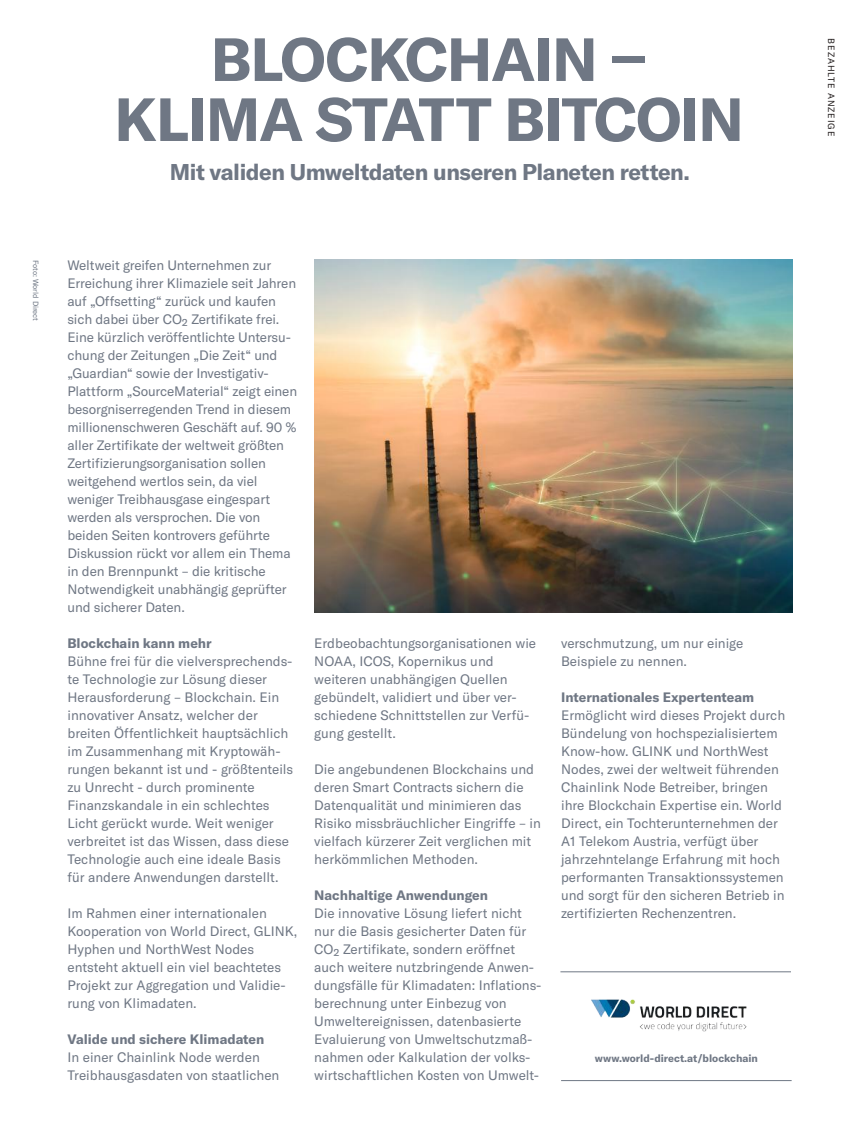
<style>
.page{position:relative;width:864px;height:1127px;background:#fff}
.page>*{position:absolute;margin:0;border:0;box-sizing:border-box;transform-origin:0 0}
.t1{font:700 60px/60px "GT America";letter-spacing:-.02em;color:#6f7784;text-align:center}
.t2{font:700 22.5px "GT America";letter-spacing:-.02em;color:#6f7784}
.t3{font:13.5px/18px "GT America";color:#6f7784}
.t4{font:700 13.5px "GT America";color:#6f7784}
.t5{font:700 10.5px "GT America";color:#6f7784}
.t6{font:9px "GT America";letter-spacing:.1em;color:#241f1f}
.t7{font:7.5px "GT America";color:#6f7784}
</style>
<div class="page">
<img style="left:314px;top:260px;width:478px;height:352px">
<hr style="left:560px;top:971px;width:230px;height:1px;background:#6f7784">
<hr style="left:561px;top:1080px;width:230px;height:1px;background:#6f7784">
<img style="left:591px;top:999px;width:156px;height:33px">
<h1 class="t1" style="left:114px;top:29px;width:631px">BLOCKCHAIN –<br>KLIMA STATT BITCOIN</h1>
<h2 class="t2" style="left:170px;top:158px;width:521px">Mit validen Umweltdaten unseren Planeten retten.</h2>
<p class="t7" style="left:40px;top:260px;width:63px;rotate:90deg">Foto: World Direct</p>
<p class="t3" style="left:67px;top:256px;width:231px">Weltweit greifen Unternehmen zur Erreichung ihrer Klimaziele seit Jahren auf „Offsetting“ zurück und kaufen sich dabei über CO2 Zertifikate frei.<br>Eine kürzlich veröffentlichte Untersu&shy;chung der Zeitungen „Die Zeit“ und „Guardian“ sowie der Investigativ-Plattform „SourceMaterial“ zeigt einen besorgniserregenden Trend in diesem millionenschweren Geschäft auf. 90 % aller Zertifikate der weltweit größten Zertifizierungsorganisation sollen weitgehend wertlos sein, da viel weniger Treibhausgase eingespart werden als versprochen. Die von beiden Seiten kontrovers geführte Diskussion rückt vor allem ein Thema in den Brennpunkt – die kritische Notwendigkeit unabhängig geprüfter und sicherer Daten.</p>
<p class="t4" style="left:67px;top:635px;width:146px">Blockchain kann mehr</p>
<p class="t3" style="left:67px;top:652px;width:227px">Bühne frei für die vielversprechends&shy;te Technologie zur Lösung dieser Herausforderung – Blockchain. Ein innovativer Ansatz, welcher der breiten Öffentlichkeit hauptsächlich im Zusammenhang mit Kryptowäh&shy;rungen bekannt ist und - größtenteils zu Unrecht - durch prominente Finanzskandale in ein schlechtes Licht gerückt wurde. Weit weniger verbreitet ist das Wissen, dass diese Technologie auch eine ideale Basis für andere Anwendungen darstellt.</p>
<p class="t3" style="left:67px;top:904px;width:231px">Im Rahmen einer internationalen<br>Kooperation von World Direct, GLINK,<br>Hyphen und NorthWest Nodes entsteht aktuell ein viel beachtetes<br>Projekt zur Aggregation und Validie&shy;rung von Klimadaten.</p>
<p class="t4" style="left:67px;top:1031px;width:198px">Valide und sichere Klimadaten</p>
<p class="t3" style="left:67px;top:1048px;width:213px">In einer Chainlink Node werden<br>Treibhausgasdaten von staatlichen</p>
<p class="t3" style="left:314px;top:634px;width:223px">Erdbeobachtungsorganisationen wie<br>NOAA, ICOS, Kopernikus und weiteren unabhängigen Quellen gebündelt, validiert und über ver&shy;schiedene Schnittstellen zur Verfü&shy;gung gestellt.</p>
<p class="t3" style="left:314px;top:760px;width:228px">Die angebundenen Blockchains und deren Smart Contracts sichern die Datenqualität und minimieren das Risiko missbräuchlicher Eingriffe – in vielfach kürzerer Zeit verglichen mit herkömmlichen Methoden.</p>
<p class="t4" style="left:314px;top:887px;width:175px">Nachhaltige Anwendungen</p>
<p class="t3" style="left:314px;top:904px;width:228px">Die innovative Lösung liefert nicht nur die Basis gesicherter Daten für CO2 Zertifikate, sondern eröffnet auch weitere nutzbringende Anwen&shy;dungsfälle für Klimadaten: Inflations&shy;berechnung unter Einbezug von Umweltereignissen, datenbasierte Evaluierung von Umweltschutzmaß&shy;nahmen oder Kalkulation der volks&shy;wirtschaftlichen Kosten von Umwelt-</p>
<p class="t3" style="left:561px;top:634px;width:184px">verschmutzung, um nur einige<br>Beispiele zu nennen.</p>
<p class="t4" style="left:561px;top:689px;width:194px">Internationales Expertenteam</p>
<p class="t3" style="left:561px;top:706px;width:225px">Ermöglicht wird dieses Projekt durch Bündelung von hochspezialisiertem Know-how. GLINK und NorthWest Nodes, zwei der weltweit führenden Chainlink Node Betreiber, bringen ihre Blockchain Expertise ein. World Direct, ein Tochterunternehmen der A1 Telekom Austria, verfügt über jahrzehntelange Erfahrung mit hoch performanten Transaktionssystemen und sorgt für den sicheren Betrieb in zertifizierten Rechenzentren.</p>
<p class="t5" style="left:594px;top:1052px;width:165px">www.world-direct.at/blockchain</p>
<p class="t6" style="left:836px;top:38px;width:100px;rotate:90deg">BEZAHLTE ANZEIGE</p>
</div>
